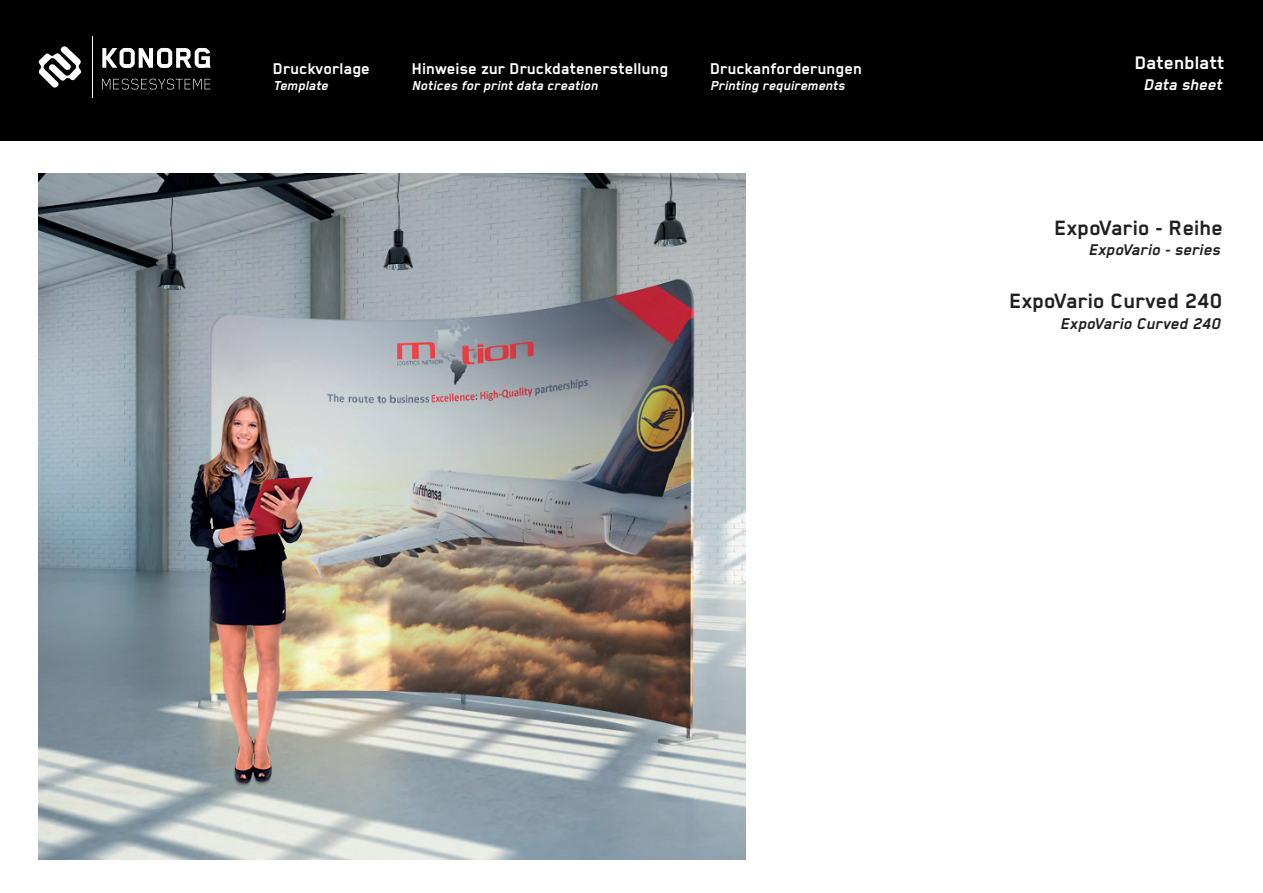
<style>
.page{position:relative;width:1263px;height:893px;background:#fff}
.page>*{position:absolute;margin:0;border:0;box-sizing:border-box;transform-origin:0 0}
.t1{font:700 24px "Blender Pro";color:#231f20}
.t2{font:700 21px "Blender Pro";color:#fff}
.t3{font:700 18px "Blender Pro";color:#fff}
.t4{font:italic 700 18px "Blender Pro";color:#231f20}
.t5{font:italic 700 18px "Blender Pro";color:#fff}
.t6{font:italic 700 15px "Blender Pro";color:#fff}
</style>
<div class="page">
<div style="left:0;top:0;width:1263px;height:140px;background:#000001"></div>
<svg style="left:38px;top:46px;width:44px;height:42px"></svg>
<svg style="left:102px;top:48px;width:109px;height:20px"></svg>
<svg style="left:102px;top:79px;width:108px;height:10px"></svg>
<hr style="left:92px;top:36px;width:1px;height:62px;background:#fff">
<img style="left:39px;top:173px;width:706px;height:686px">
<p class="t3" style="left:273px;top:59px;width:99px">Druckvorlage</p>
<p class="t6" style="left:273px;top:77px;width:57px">Template</p>
<p class="t3" style="left:412px;top:59px;width:258px">Hinweise zur Druckdatenerstellung</p>
<p class="t6" style="left:412px;top:77px;width:188px">Notices for print data creation</p>
<p class="t3" style="left:710px;top:59px;width:153px">Druckanforderungen</p>
<p class="t6" style="left:710px;top:77px;width:136px">Printing requirements</p>
<p class="t2" style="left:1135px;top:51px;width:91px">Datenblatt</p>
<p class="t5" style="left:1144px;top:74px;width:80px">Data sheet</p>
<p class="t1" style="left:1055px;top:214px;width:170px">ExpoVario - Reihe</p>
<p class="t4" style="left:1089px;top:240px;width:133px">ExpoVario - series</p>
<p class="t1" style="left:1010px;top:288px;width:214px">ExpoVario Curved 240</p>
<p class="t4" style="left:1060px;top:313px;width:161px">ExpoVario Curved 240</p>
</div>
